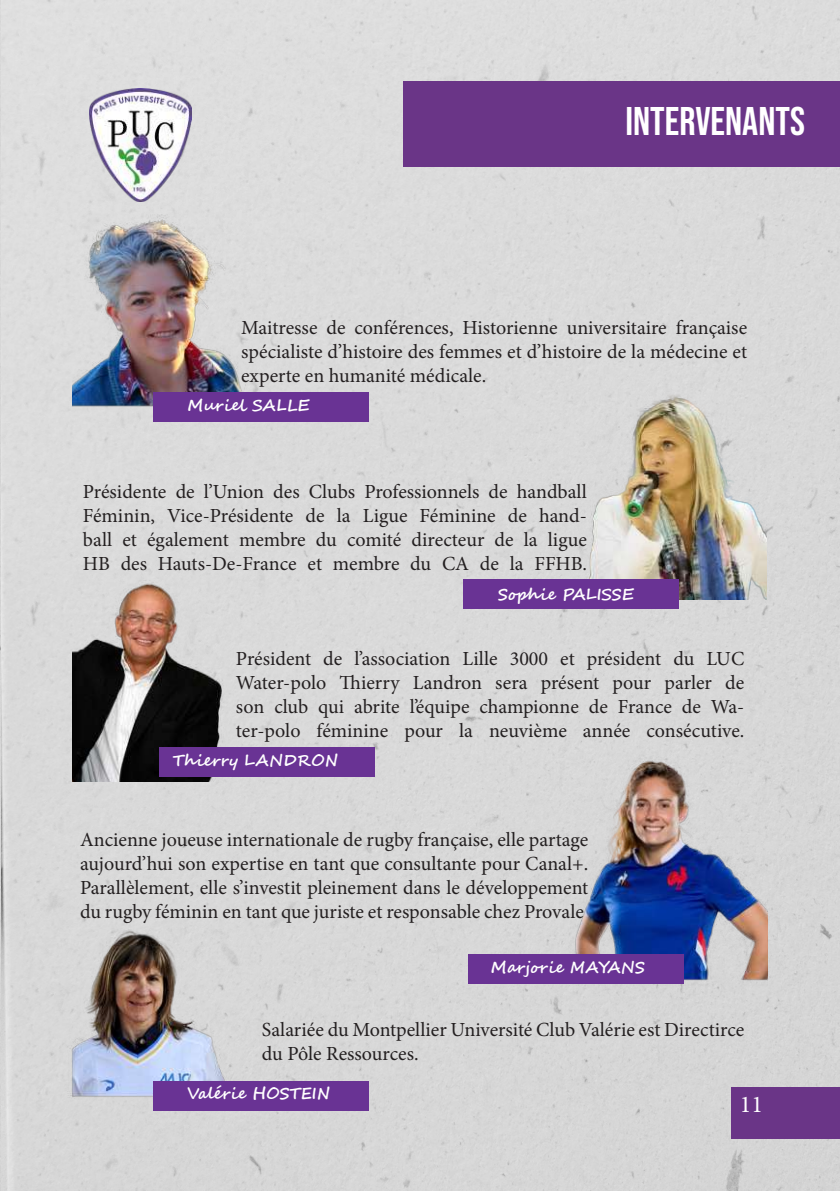
<style>
.page{position:relative;width:840px;height:1191px;background:#fff}
.page>*{position:absolute;margin:0;border:0;box-sizing:border-box;transform-origin:0 0}
.t1{font:40px "Bebas Neue";color:#fff}
.t2{font:24px "Minion Pro";color:#fff}
.t3{font:20px/24px "Minion Pro";color:#231f20;text-align:justify}
.t4{font:700 16px "Segoe Script";color:#fff}
</style>
<div class="page">
<div style="left:0;top:0;width:839px;height:1191px;background:#d9d9d9"></div>
<div style="left:731px;top:1087px;width:108px;height:51px;background:#6a3587"></div>
<div style="left:403px;top:81px;width:436px;height:85px;background:#6a3587"></div>
<img style="left:89px;top:88px;width:102px;height:81px">
<img style="left:72px;top:169px;width:202px;height:253px">
<div style="left:153px;top:392px;width:215px;height:30px;background:#693394"></div>
<img style="left:567px;top:381px;width:199px;height:219px">
<div style="left:463px;top:579px;width:215px;height:30px;background:#693394"></div>
<img style="left:546px;top:742px;width:221px;height:255px">
<div style="left:467px;top:954px;width:216px;height:30px;background:#693394"></div>
<img style="left:21px;top:868px;width:253px;height:252px">
<div style="left:153px;top:1080px;width:215px;height:30px;background:#693394"></div>
<img style="left:72px;top:580px;width:205px;height:201px">
<div style="left:159px;top:747px;width:216px;height:29px;background:#693394"></div>
<h1 class="t1" style="left:625px;top:98px;width:181px">INTERVENANTS</h1>
<p class="t3" style="left:241px;top:316px;width:507px">Maitresse de conférences, Historienne universitaire française spécialiste d’histoire des femmes et d’histoire de la médecine et experte en humanité médicale.</p>
<p class="t4" style="left:187px;top:392px;width:124px">Muriel SALLE</p>
<p class="t3" style="left:83px;top:480px;width:505px">Présidente de l’Union des Clubs Professionnels de handball Féminin, Vice-Présidente de la Ligue Féminine de hand&shy;ball et également membre du comité directeur de la ligue HB des Hauts-De-France et membre du CA de la FFHB.</p>
<p class="t4" style="left:498px;top:581px;width:137px">Sophie PALISSE</p>
<p class="t3" style="left:236px;top:646px;width:509px">Président de l’association Lille 3000 et président du LUC Water-polo Thierry Landron sera présent pour parler de son club qui abrite l’équipe championne de France de Wa&shy;ter-polo féminine pour la neuvième année consécutive.</p>
<p class="t4" style="left:173px;top:747px;width:167px">Thierry LANDRON</p>
<p class="t3" style="left:80px;top:827px;width:509px">Ancienne joueuse internationale de rugby française, elle partage aujourd’hui son expertise en tant que consultante pour Canal+.<br>Parallèlement, elle s’investit pleinement dans le développement du rugby féminin en tant que juriste et responsable chez Provale.</p>
<p class="t4" style="left:490px;top:954px;width:155px">Marjorie MAYANS</p>
<p class="t3" style="left:262px;top:1017px;width:483px">Salariée du Montpellier Université Club Valérie est Directirce du Pôle Ressources.</p>
<p class="t4" style="left:187px;top:1080px;width:144px">Valérie HOSTEIN</p>
<p class="t2" style="left:739px;top:1088px;width:25px">11</p>
</div>
